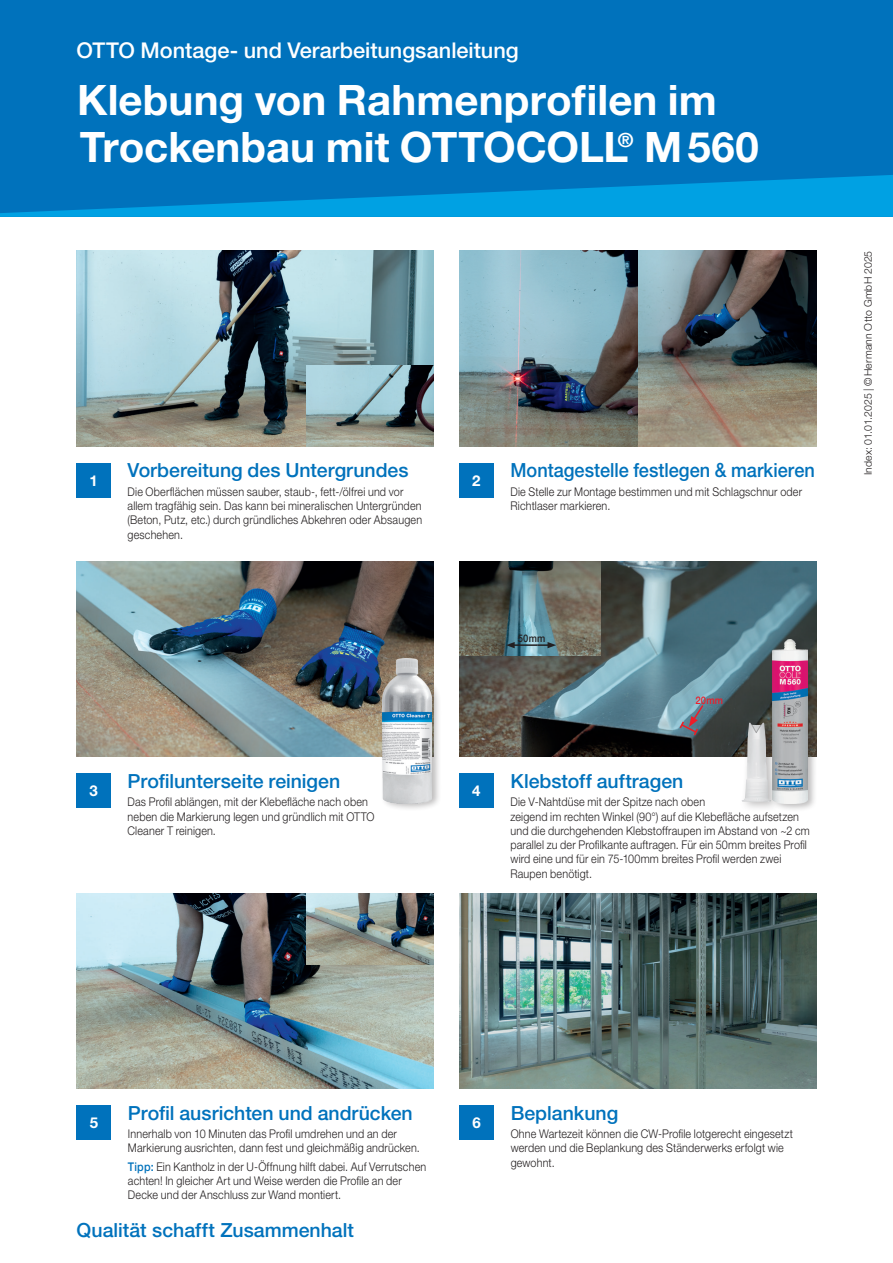
<style>
.page{position:relative;width:893px;height:1263px;background:#fff}
.page>*{position:absolute;margin:0;border:0;box-sizing:border-box;transform-origin:0 0}
.t1{font:700 42px/46.5px "Helvetica Neue LT Pro";color:#fff}
.t2{font:500 21.75px "Helvetica Neue LT Pro";color:#fff}
.t3{font:500 19.5px "Helvetica Neue LT Pro";color:#0072bc}
.t4{font:500 19.5px "Helvetica Neue LT Pro";color:#0072bc;scale:.93 1}
.t5{font:700 15px "Helvetica Neue LT Pro";color:#fff}
.t6{font:300 12px/14.2px "Helvetica Neue LT Pro";letter-spacing:.015em;color:#231f20;scale:.9 1}
.t7{font:300 10.5px "Helvetica Neue LT Pro";letter-spacing:.02em;color:#231f20}
.t8{font:500 10.5px "Helvetica Neue LT Pro";color:#231f20;scale:.9 1}
.t9{font:500 10.5px "Helvetica Neue LT Pro";color:#ee1c28;scale:.9 1}
.s1{font-weight:500;color:#0072bc}
</style>
<div class="page">
<div style="left:0;top:0;width:893px;height:217px;background:#0072bc"></div>
<svg style="left:0;top:175px;width:893px;height:42px"></svg>
<img style="left:77px;top:251px;width:357px;height:195px">
<img style="left:459px;top:251px;width:179px;height:195px">
<svg style="left:638px;top:251px;width:178px;height:195px"></svg>
<img style="left:77px;top:561px;width:357px;height:196px">
<img style="left:459px;top:561px;width:357px;height:196px">
<img style="left:77px;top:893px;width:357px;height:195px">
<img style="left:306px;top:893px;width:128px;height:71px">
<img style="left:460px;top:893px;width:357px;height:196px">
<div style="left:77px;top:463px;width:34px;height:34px;background:#0072bc"></div>
<div style="left:459px;top:463px;width:34px;height:34px;background:#0072bc"></div>
<div style="left:77px;top:774px;width:34px;height:34px;background:#0072bc"></div>
<div style="left:459px;top:774px;width:34px;height:34px;background:#0072bc"></div>
<div style="left:77px;top:1106px;width:34px;height:34px;background:#0072bc"></div>
<div style="left:460px;top:1106px;width:34px;height:34px;background:#0072bc"></div>
<div style="left:381px;top:654px;width:61px;height:157px;background:#231f20;opacity:.3"></div>
<img style="left:383px;top:658px;width:49px;height:145px">
<div style="left:771px;top:635px;width:46px;height:177px;background:#231f20;opacity:.3"></div>
<img style="left:773px;top:639px;width:34px;height:165px">
<img style="left:306px;top:365px;width:128px;height:81px">
<img style="left:460px;top:561px;width:140px;height:94px">
<hr style="left:512px;top:644px;width:26px;height:2px;background:#231f20">
<svg style="left:506px;top:642px;width:9px;height:6px"></svg>
<svg style="left:538px;top:642px;width:18px;height:6px"></svg>
<svg style="left:678px;top:703px;width:27px;height:34px"></svg>
<svg style="left:646px;top:635px;width:13px;height:22px"></svg>
<div style="left:739px;top:717px;width:43px;height:95px;background:#231f20;opacity:.3"></div>
<img style="left:742px;top:722px;width:29px;height:80px">
<svg style="left:750px;top:722px;width:12px;height:11px"></svg>
<h2 class="t2" style="left:77px;top:37px;width:444px">OTTO Montage- und Verarbeitungsanleitung</h2>
<h1 class="t1" style="left:77px;top:76px;width:683px">Klebung von Rahmenprofilen im<br>Trockenbau mit OTTOCOLL<sup>®</sup> M560</h1>
<p class="t5" style="left:89px;top:471px;width:10px">1</p>
<h3 class="t3" style="left:128px;top:459px;width:282px">Vorbereitung des Untergrundes</h3>
<p class="t6" style="left:128px;top:484px;width:329px">Die Oberflächen müssen sauber, staub-, fett-/ölfrei und vor allem tragfähig sein. Das kann bei mineralischen Untergründen (Beton, Putz, etc.) durch gründliches Abkehren oder Absaugen geschehen.</p>
<p class="t5" style="left:472px;top:471px;width:10px">2</p>
<h3 class="t4" style="left:510px;top:459px;width:329px">Montagestelle festlegen &amp; markieren</h3>
<p class="t6" style="left:510px;top:484px;width:325px">Die Stelle zur Montage bestimmen und mit Schlagschnur oder<br>Richtlaser markieren.</p>
<p class="t8" style="left:518px;top:632px;width:32px">50mm</p>
<p class="t9" style="left:695px;top:693px;width:32px">20mm</p>
<p class="t5" style="left:89px;top:782px;width:10px">3</p>
<h3 class="t3" style="left:510px;top:769px;width:174px">Klebstoff auftragen</h3>
<p class="t6" style="left:510px;top:795px;width:334px">Die V-Nahtdüse mit der Spitze nach oben<br>zeigend im rechten Winkel (90°) auf die Klebefläche aufsetzen und die durchgehenden Klebstoffraupen im Abstand von ~2 cm parallel zu der Profilkante auftragen. Für ein 50mm breites Profil wird eine und für ein 75-100mm breites Profil werden zwei Raupen benötigt.</p>
<h3 class="t3" style="left:128px;top:769px;width:214px">Profilunterseite reinigen</h3>
<p class="t6" style="left:128px;top:795px;width:276px">Das Profil ablängen, mit der Klebefläche nach oben neben die Markierung legen und gründlich mit OTTO<br>Cleaner T reinigen.</p>
<p class="t5" style="left:472px;top:782px;width:10px">4</p>
<p class="t7" style="left:862px;top:475px;width:226px;rotate:-90deg">Index: 01.01.2025 | ©Hermann Otto GmbH 2025</p>
<p class="t5" style="left:90px;top:1113px;width:10px">5</p>
<h3 class="t3" style="left:511px;top:1101px;width:109px">Beplankung</h3>
<p class="t6" style="left:511px;top:1126px;width:315px">Ohne Wartezeit können die CW-Profile lotgerecht eingesetzt werden und die Beplankung des Ständerwerks erfolgt wie gewohnt.</p>
<h3 class="t3" style="left:128px;top:1101px;width:286px">Profil ausrichten und andrücken</h3>
<p class="t6" style="left:128px;top:1126px;width:326px">Innerhalb von 10 Minuten das Profil umdrehen und an der<br>Markierung ausrichten, dann fest und gleichmäßig andrücken.</p>
<p class="t6" style="left:128px;top:1159px;width:333px"><span class="s1">Tipp:</span> Ein Kantholz in der U-Öffnung hilft dabei. Auf Verrutschen achten! In gleicher Art und Weise werden die Profile an der<br>Decke und der Anschluss zur Wand montiert.</p>
<p class="t5" style="left:472px;top:1113px;width:10px">6</p>
<h3 class="t3" style="left:77px;top:1219px;width:279px">Qualität schafft Zusammenhalt</h3>
</div>
